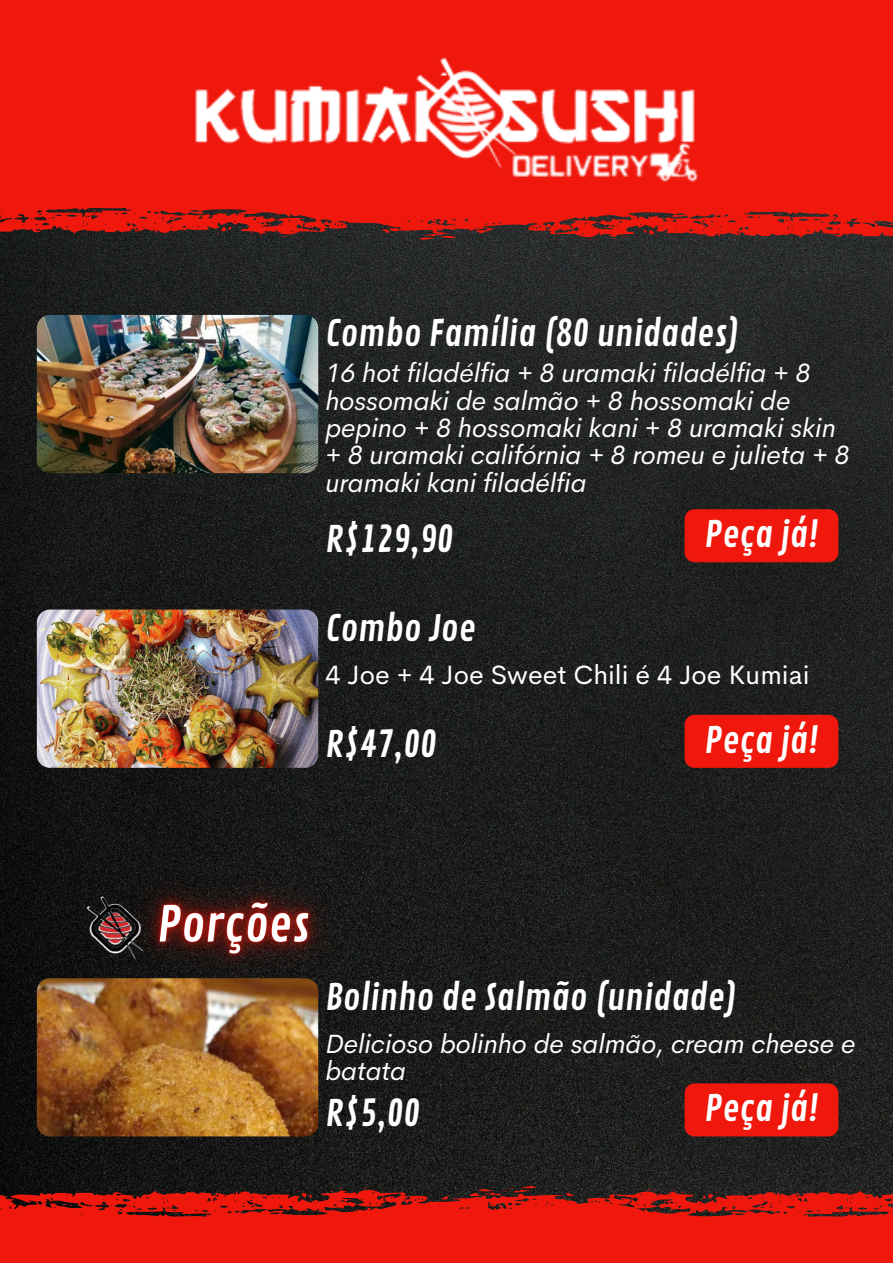
<style>
.page{position:relative;width:893px;height:1264px;background:#fff}
.page>*{position:absolute;margin:0;border:0;box-sizing:border-box;transform-origin:0 0}
.t1{font:35.55px "Contrail One";color:#fff}
.t2{font:italic 26.55px/27.5px "Cerebri Sans";color:#fff}
.t3{font:26.55px "Cerebri Sans";color:#fff}
</style>
<div class="page">
<img style="left:0;top:275px;width:892px;height:874px">
<svg style="left:0;top:1149px;width:249px;height:113px;background:#90150f"></svg>
<svg style="left:63px;top:1203px;width:9px;height:4px"></svg>
<svg style="left:249px;top:1144px;width:643px;height:118px;background:#8f1b14"></svg>
<svg style="left:440px;top:1195px;width:10px;height:5px"></svg>
<svg style="left:702px;top:1191px;width:15px;height:11px"></svg>
<svg style="left:648px;top:1188px;width:7px;height:2px"></svg>
<svg style="left:470px;top:1185px;width:75px;height:22px;background:#841b15"></svg>
<svg style="left:663px;top:1199px;width:4px;height:3px"></svg>
<img style="left:37px;top:315px;width:281px;height:158px;border-radius:13px">
<div style="left:684px;top:509px;width:154px;height:53px;background:#f0180d;border-radius:10px"></div>
<svg style="left:0;top:155px;width:190px;height:120px;background:#9c1a14"></svg>
<svg style="left:190px;top:163px;width:702px;height:120px;background:#622521"></svg>
<svg style="left:475px;top:227px;width:18px;height:8px"></svg>
<svg style="left:381px;top:227px;width:19px;height:6px"></svg>
<svg style="left:643px;top:227px;width:15px;height:10px"></svg>
<svg style="left:883px;top:222px;width:9px;height:3px"></svg>
<svg style="left:418px;top:227px;width:38px;height:14px"></svg>
<div style="left:0;top:0;width:190px;height:155px;background:#f0180d"></div>
<div style="left:190px;top:0;width:702px;height:163px;background:#f0180d"></div>
<svg style="left:778px;top:93px;width:8px;height:2px"></svg>
<svg style="left:883px;top:101px;width:9px;height:4px"></svg>
<img style="left:194px;top:33px;width:504px;height:194px">
<img style="left:37px;top:609px;width:281px;height:158px;border-radius:13px">
<div style="left:684px;top:714px;width:154px;height:53px;background:#f0180d;border-radius:10px"></div>
<img style="left:81px;top:893px;width:12px;height:68px">
<img style="left:82px;top:895px;width:11px;height:64px">
<img style="left:37px;top:978px;width:281px;height:158px;border-radius:13px">
<div style="left:684px;top:1083px;width:154px;height:53px;background:#f0180d;border-radius:10px"></div>
<img style="left:93px;top:832px;width:281px;height:189px">
<h1 class="t1" style="left:325px;top:313px;width:415px">Combo Família (80 unidades)</h1>
<p class="t2" style="left:325px;top:359px;width:525px">16 hot filadélfia + 8 uramaki filadélfia + 8 hossomaki de salmão + 8 hossomaki de pepino + 8 hossomaki kani + 8 uramaki skin + 8 uramaki califórnia + 8 romeu e julieta + 8 uramaki kani filadélfia</p>
<h1 class="t1" style="left:325px;top:518px;width:130px">R$129,90</h1>
<h1 class="t1" style="left:704px;top:513px;width:115px">Peça já!</h1>
<h1 class="t1" style="left:325px;top:607px;width:152px">Combo Joe</h1>
<p class="t3" style="left:325px;top:657px;width:485px">4 Joe + 4 Joe Sweet Chili é 4 Joe Kumiai</p>
<h1 class="t1" style="left:325px;top:723px;width:113px">R$47,00</h1>
<h1 class="t1" style="left:704px;top:719px;width:115px">Peça já!</h1>
<h1 class="t1" style="left:325px;top:975px;width:413px">Bolinho de Salmão (unidade)</h1>
<p class="t2" style="left:325px;top:1029px;width:531px">Delicioso bolinho de salmão, cream cheese e batata</p>
<h1 class="t1" style="left:325px;top:1092px;width:96px">R$5,00</h1>
<h1 class="t1" style="left:704px;top:1087px;width:115px">Peça já!</h1>
</div>
